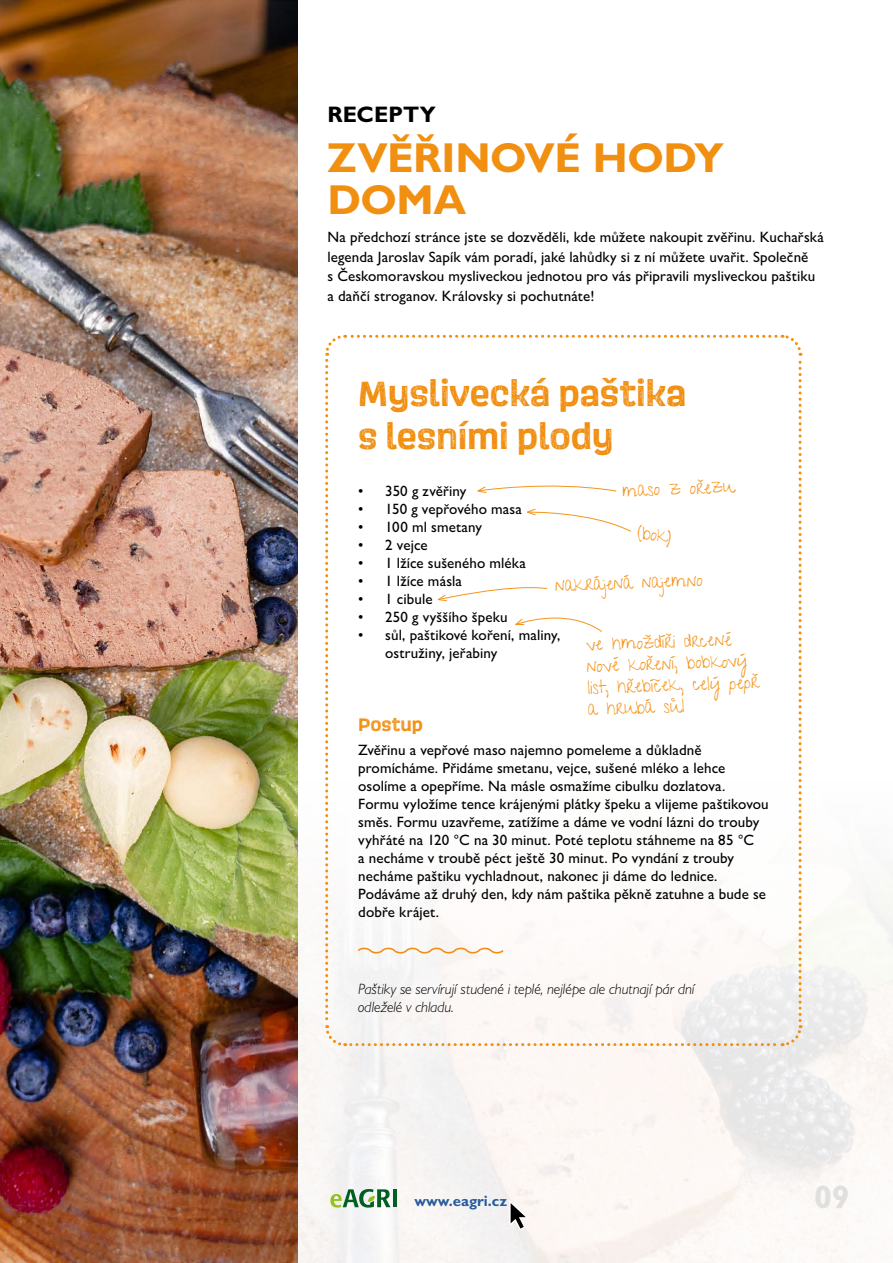
<style>
.page{position:relative;width:893px;height:1263px;background:#fff}
.page>*{position:absolute;margin:0;border:0;box-sizing:border-box;transform-origin:0 0}
.t1{font:700 42px/42px "Gill Sans MT Pro";letter-spacing:-.005em;color:#f18f11}
.t2{font:700 36px/43.2px "Scarlet Wood";letter-spacing:-.005em;color:#f18f11}
.t3{font:700 32.55px "Gill Sans MT Pro";color:#e0e0df}
.t4{font:700 22.5px "Gill Sans MT Pro";letter-spacing:.005em;color:#000}
.t5{font:700 18.75px "Scarlet Wood";color:#f18f11}
.t6{font:18px/21.6px "Give You Glory";color:#f4951b}
.t7{font:500 15px/18px "Gill Sans MT Pro";letter-spacing:.005em;color:#000}
.t8{font:italic 300 15px/18px "Gill Sans MT Pro";letter-spacing:-.005em;color:#000}
.t9{font:700 15px "Gill Sans MT Pro";color:#275b9b}
</style>
<div class="page">
<img style="left:298px;top:893px;width:595px;height:370px">
<img style="left:0;top:0;width:298px;height:1263px">
<svg style="left:323px;top:334px;width:480px;height:714px"></svg>
<svg style="left:509px;top:1199px;width:19px;height:31px"></svg>
<hr style="left:393px;top:1189px;width:4px;height:18px;background:#005f21">
<svg style="left:330px;top:1189px;width:60px;height:18px"></svg>
<h3 class="t4" style="left:327px;top:100px;width:110px">RECEPTY</h3>
<h1 class="t1" style="left:327px;top:136px;width:398px">ZVĚŘINOVÉ HODY<br>DOMA</h1>
<p class="t7" style="left:327px;top:227px;width:498px;line-height:19.5px">Na předchozí stránce jste se dozvěděli, kde můžete nakoupit zvěřinu. Kuchařská legenda Jaroslav Sapík vám poradí, jaké lahůdky si z ní můžete uvařit. Společně<br>s Českomoravskou mysliveckou jednotou pro vás připravili mysliveckou paštiku a daňčí stroganov. Královsky si pochutnáte!</p>
<h2 class="t2" style="left:358px;top:371px;width:330px">Myslivecká paštika s lesními plody</h2>
<p class="t6" style="left:622px;top:479px;width:114px;rotate:-2deg">maso z ořezu</p>
<p class="t6" style="left:639px;top:521px;width:35px;rotate:8deg">(bok)</p>
<p class="t6" style="left:555px;top:574px;width:149px;rotate:-2deg">nakrájená najemno</p>
<p class="t6" style="left:586px;top:634px;width:173px;rotate:-2deg">ve hmoždíři drcené nové koření, bobkový list, hřebíček, celý pepř a hrubá sůl</p>
<p class="t7" style="left:358px;top:481px;width:110px">• 350 g zvěřiny</p>
<p class="t7" style="left:358px;top:499px;width:165px">• 150 g vepřového masa</p>
<p class="t7" style="left:358px;top:517px;width:125px">• 100 ml smetany</p>
<p class="t7" style="left:358px;top:535px;width:71px">• 2 vejce</p>
<p class="t7" style="left:358px;top:553px;width:169px">• 1 lžíce sušeného mléka</p>
<p class="t7" style="left:358px;top:571px;width:105px">• 1 lžíce másla</p>
<p class="t7" style="left:358px;top:589px;width:76px">• 1 cibule</p>
<p class="t7" style="left:358px;top:607px;width:151px">• 250 g vyššího špeku</p>
<p class="t7" style="left:385px;top:625px;width:177px;text-indent:-27px">• sůl, paštikové koření, maliny, ostružiny, jeřabiny</p>
<p class="t5" style="left:358px;top:712px;width:66px">Postup</p>
<p class="t7" style="left:358px;top:741px;width:412px">Zvěřinu a vepřové maso najemno pomeleme a důkladně promícháme. Přidáme smetanu, vejce, sušené mléko a lehce osolíme a opepříme. Na másle osmažíme cibulku dozlatova.<br>Formu vyložíme tence krájenými plátky špeku a vlijeme paštikovou směs. Formu uzavřeme, zatížíme a dáme ve vodní lázni do trouby vyhřáté na 120 °C na 30 minut. Poté teplotu stáhneme na 85 °C<br>a necháme v troubě péct ještě 30 minut. Po vyndání z trouby necháme paštiku vychladnout, nakonec ji dáme do lednice.<br>Podáváme až druhý den, kdy nám paštika pěkně zatuhne a bude se dobře krájet.</p>
<p class="t8" style="left:358px;top:979px;width:338px">Paštiky se servírují studené i teplé, nejlépe ale chutnají pár dní odleželé v chladu.</p>
<p class="t9" style="left:415px;top:1192px;width:94px">www.eagri.cz</p>
<h3 class="t3" style="left:814px;top:1176px;width:37px">09</h3>
</div>
